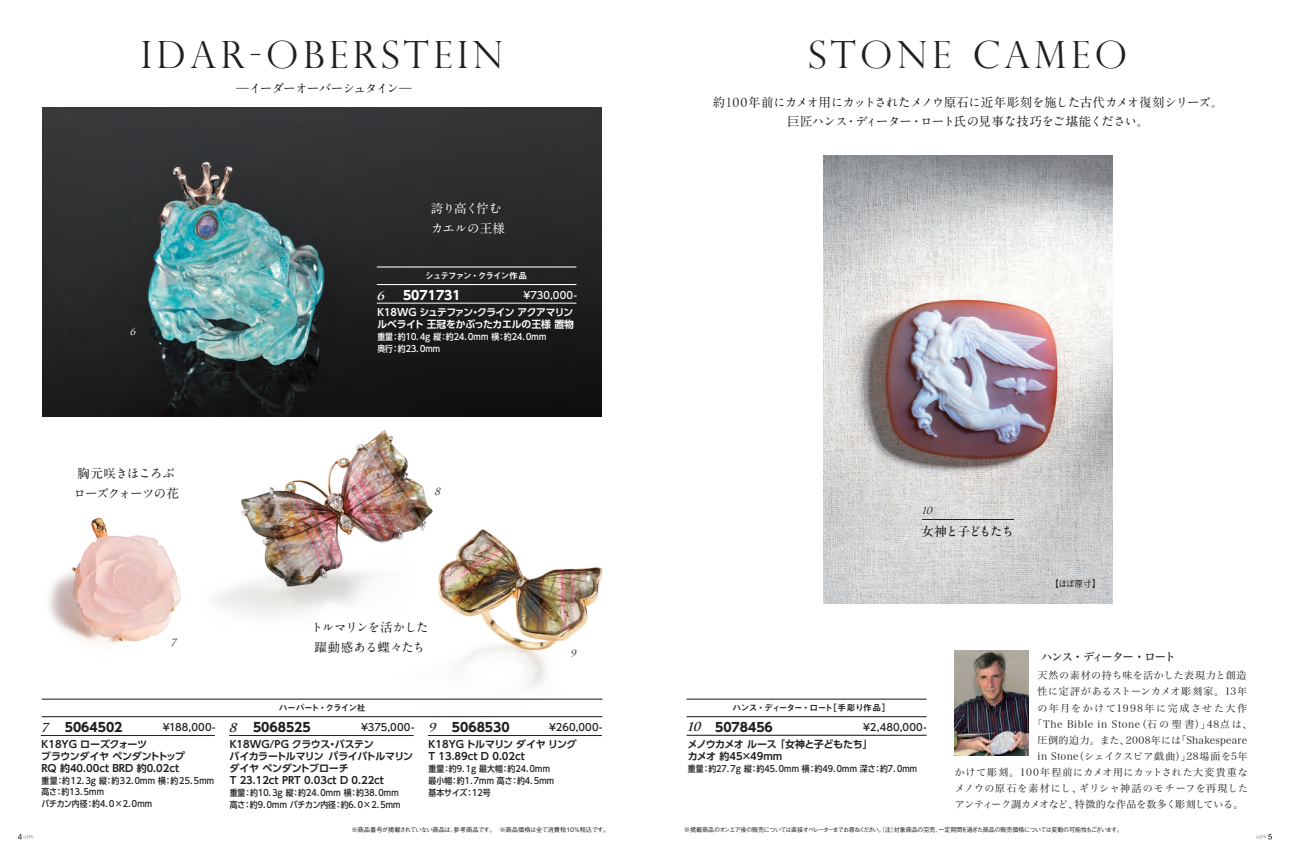
<style>
.page{position:relative;width:1290px;height:851px;background:#fff}
.page>*{position:absolute;margin:0;border:0;box-sizing:border-box;transform-origin:0 0}
.t1{font:300 37.5px "Perpetua Titling";letter-spacing:.12em;color:#231f20}
.t2{font:12.5px/20px "PA1 Mincho Std N";letter-spacing:-.055em;color:#231f20;text-align:center}
.t3{font:700 12.5px "UD Shin Go Pro";color:#231f20}
.t4{font:12.5px/20px "PA1 Mincho Std N";letter-spacing:-.025em;color:#fff}
.t5{font:700 12.5px "UD Shin Go Pro";color:#fff}
.t6{font:500 12.5px "PA1 Mincho Std N";letter-spacing:-.09em;color:#231f20}
.t7{font:italic 700 12.12px "Trajan Pro";color:#231f20;scale:1.04 1}
.t8{font:11.25px "Hira Min Std W5";letter-spacing:-.085em;color:#231f20}
.t9{font:700 10px/12px "UD Shin Go Pro De";letter-spacing:-.015em;color:#231f20}
.t10{font:10px "Hira Min Std W3";letter-spacing:.05em;color:#231f20}
.t11{font:10px "Hira Min Std W3";letter-spacing:.03em;color:#231f20}
.t12{font:700 10px/12px "UD Shin Go Pro De";letter-spacing:-.04em;color:#fff}
.t13{font:500 10px "UD Shin Go Pro";letter-spacing:.02em;color:#231f20}
.t14{font:700 10px/12px "UD Shin Go Pro De";letter-spacing:-.035em;color:#231f20}
.t15{font:10px "Hira Min Std W3";letter-spacing:-.025em;color:#231f20}
.t16{font:10px "Hira Min Std W3";letter-spacing:.135em;color:#231f20}
.t17{font:500 10px "UD Shin Go Pro";letter-spacing:.02em;color:#fff}
.t18{font:italic 9.62px "Trajan Pro 3";color:#231f20;scale:1.04 1}
.t19{font:italic 9.62px "Trajan Pro 3";color:#fff;scale:1.04 1}
.t20{font:500 8.75px/10.5px "UD Shin Go C Oniz Pr 6";letter-spacing:-.145em;color:#231f20}
.t21{font:500 8.75px/11.8px "UD Shin Go C Oniz Pr 6";letter-spacing:-.045em;color:#231f20}
.t22{font:500 8.75px/11.8px "UD Shin Go C Oniz Pr 6";letter-spacing:-.145em;color:#fff}
.t23{font:8.75px "Midashi Go Pro MB31";letter-spacing:-.07em;color:#231f20}
.t24{font:500 8.75px "UD Shin Go C Oniz Pr 6";letter-spacing:-.04em;color:#231f20}
.t25{font:8.75px "Midashi Go Pro MB31";letter-spacing:-.125em;color:#fff}
.t26{font:500 8.75px "Gothic BBB Pro";color:#231f20}
.t27{font:500 6.25px "Gothic BBB Pro";letter-spacing:-.065em;color:#231f20}
.t28{font:500 6.25px "Gothic BBB Pro";letter-spacing:-.025em;color:#231f20}
.s1{font-family:"Trajan Pro";font-style:italic;font-size:12.12px}
</style>
<div class="page">
<img style="left:43px;top:108px;width:558px;height:308px">
<img style="left:372px;top:529px;width:231px;height:189px">
<img style="left:190px;top:413px;width:259px;height:229px">
<img style="left:40px;top:436px;width:194px;height:300px">
<hr style="left:377px;top:266px;width:199px;height:1px;background:#fff">
<hr style="left:377px;top:284px;width:199px;height:1px;background:#fff">
<hr style="left:377px;top:303px;width:199px;height:1px;background:#fff">
<hr style="left:42px;top:698px;width:560px;height:1px;background:#231f20">
<hr style="left:42px;top:716px;width:560px;height:1px;background:#231f20">
<hr style="left:41px;top:735px;width:174px;height:1px;background:#231f20">
<hr style="left:428px;top:735px;width:174px;height:1px;background:#231f20">
<hr style="left:229px;top:735px;width:185px;height:1px;background:#231f20">
<img style="left:823px;top:155px;width:289px;height:448px">
<hr style="left:686px;top:734px;width:240px;height:1px;background:#231f20">
<hr style="left:686px;top:698px;width:240px;height:1px;background:#231f20">
<hr style="left:686px;top:716px;width:240px;height:1px;background:#231f20">
<hr style="left:922px;top:519px;width:91px;height:1px;background:#231f20">
<img style="left:955px;top:650px;width:74px;height:105px">
<svg style="left:1256px;top:833px;width:16px;height:6px"></svg>
<svg style="left:18px;top:834px;width:16px;height:5px"></svg>
<h1 class="t1" style="left:141px;top:32px;width:364px">IDAR-OBERSTEIN</h1>
<p class="t19" style="left:129px;top:325px;width:11px">6</p>
<p class="t2" style="left:73px;top:463px;width:107px">胸元咲きほころぶローズクォーツの花</p>
<p class="t2" style="left:236px;top:78px;width:176px">―イーダーオーバーシュタイン―</p>
<p class="t4" style="left:431px;top:198px;width:76px">誇り高く佇むカエルの王様</p>
<p class="t25" style="left:425px;top:269px;width:104px">シュテファン・クライン作品</p>
<p class="t12" style="left:377px;top:306px;width:198px">K18WG シュテファン・クライン アクアマリンルベライト 王冠をかぶったカエルの王様 置物</p>
<p class="t22" style="left:377px;top:330px;width:171px">重量：約１０．４ｇ 縦：約２４．０ｍｍ 横：約２４．０ｍｍ奥行：約２３．０ｍｍ</p>
<p class="t5" style="left:377px;top:284px;width:86px"><span class="s1">6</span> 5071731</p>
<p class="t17" style="left:523px;top:287px;width:55px">¥730,000-</p>
<p class="t18" style="left:434px;top:485px;width:11px">8</p>
<p class="t18" style="left:170px;top:635px;width:10px">7</p>
<p class="t2" style="left:311px;top:616px;width:119px;text-align:left">トルマリンを活かした躍動感ある蝶々たち</p>
<p class="t18" style="left:570px;top:647px;width:11px">9</p>
<p class="t3" style="left:41px;top:716px;width:83px"><span class="s1">7</span> 5064502</p>
<p class="t13" style="left:163px;top:719px;width:54px">¥188,000-</p>
<p class="t9" style="left:41px;top:738px;width:145px">K18YG ローズクォーツ<br>ブラウンダイヤ ペンダントトップ<br>RQ 約40.00ct BRD 約0.02ct</p>
<p class="t20" style="left:41px;top:775px;width:174px">重量：約１２．３ｇ 縦：約３２．０ｍｍ 横：約２５．５ｍｍ高さ：約１３．５ｍｍ</p>
<p class="t24" style="left:41px;top:796px;width:112px">バチカン内径：約４．０×２．０ｍｍ</p>
<p class="t23" style="left:279px;top:700px;width:88px">ハーバート・クライン社</p>
<p class="t3" style="left:229px;top:716px;width:83px"><span class="s1">8</span> 5068525</p>
<p class="t13" style="left:361px;top:719px;width:55px">¥375,000-</p>
<p class="t9" style="left:230px;top:738px;width:185px">K18WG/PG クラウス・バステン<br>バイカラートルマリン パライバトルマリンダイヤ ペンダントブローチ<br>T 23.12ct PRT 0.03ct D 0.22ct</p>
<p class="t20" style="left:230px;top:786px;width:173px;line-height:11.8px">重量：約１０．３ｇ 縦：約２４．０ｍｍ 横：約３８．０ｍｍ高さ：約９．０ｍｍ バチカン内径：約６．０×２．５ｍｍ</p>
<p class="t3" style="left:428px;top:716px;width:83px"><span class="s1">9</span> 5068530</p>
<p class="t13" style="left:549px;top:719px;width:55px">¥260,000-</p>
<p class="t9" style="left:428px;top:738px;width:150px">K18YG トルマリン ダイヤ リング<br>T 13.89ct D 0.02ct</p>
<p class="t21" style="left:429px;top:762px;width:127px">重量：約９．１ｇ 最大幅：約２４．０ｍｍ最小幅：約１．７ｍｍ 高さ：約４．５ｍｍ基本サイズ：１２号</p>
<h1 class="t1" style="left:809px;top:32px;width:320px">STONE CAMEO</h1>
<p class="t2" style="left:713px;top:93px;width:512px;line-height:18.8px">約100年前にカメオ用にカットされたメノウ原石に近年彫刻を施した古代カメオ復刻シリーズ。巨匠ハンス・ディーター・ロート氏の見事な技巧をご堪能ください。</p>
<p class="t18" style="left:922px;top:504px;width:15px">10</p>
<p class="t6" style="left:921px;top:522px;width:94px">女神と子どもたち</p>
<p class="t26" style="left:1050px;top:577px;width:52px">【ほぼ原寸】</p>
<p class="t8" style="left:1041px;top:648px;width:136px">ハンス・ディーター・ロート</p>
<p class="t23" style="left:732px;top:700px;width:160px">ハンス・ディーター・ロート［手彫り作品］</p>
<p class="t3" style="left:715px;top:716px;width:59px">5078456</p>
<p class="t13" style="left:863px;top:718px;width:65px">¥2,480,000-</p>
<p class="t7" style="left:686px;top:719px;width:19px">10</p>
<p class="t14" style="left:687px;top:737px;width:187px">メノウカメオ ルース 「女神と子どもたち」カメオ 約45×49mm</p>
<p class="t20" style="left:688px;top:763px;width:231px">重量：約２７．７ｇ 縦：約４５．０ｍｍ 横：約４９．０ｍｍ 深さ：約７．０ｍｍ</p>
<p class="t10" style="left:1037px;top:668px;width:211px">天然の素材の持ち味を活かした表現力と創造</p>
<p class="t10" style="left:1037px;top:684px;width:211px">性に定評があるストーンカメオ彫刻家。13年</p>
<p class="t16" style="left:1037px;top:700px;width:211px">の年月をかけて1998年に完成させた大作</p>
<p class="t10" style="left:1032px;top:716px;width:221px">「The Bible in Stone（石の聖書）」48点は、</p>
<p class="t11" style="left:1037px;top:732px;width:211px">圧倒的迫力。また、2008年には「Shakespeare</p>
<p class="t11" style="left:1037px;top:748px;width:211px">in Stone（シェイクスピア戯曲）」28場面を5年</p>
<p class="t10" style="left:955px;top:764px;width:294px">かけて彫刻。100年程前にカメオ用にカットされた大変貴重な</p>
<p class="t10" style="left:955px;top:780px;width:295px">メノウの原石を素材にし、ギリシャ神話のモチーフを再現した</p>
<p class="t15" style="left:955px;top:796px;width:290px">アンティーク調カメオなど、特徴的な作品を数多く彫刻している。</p>
<p class="t28" style="left:351px;top:824px;width:259px">※商品番号が掲載されていない商品は、参考商品です。　※商品価格は全て消費税10％税込です。</p>
<p class="t27" style="left:684px;top:824px;width:440px">※掲載商品のオンエア後の販売については直接オペレーターまでお尋ねください。（注）対象商品の完売、一定期間を過ぎた商品の販売価格については変動の可能性もございます。</p>
</div>
